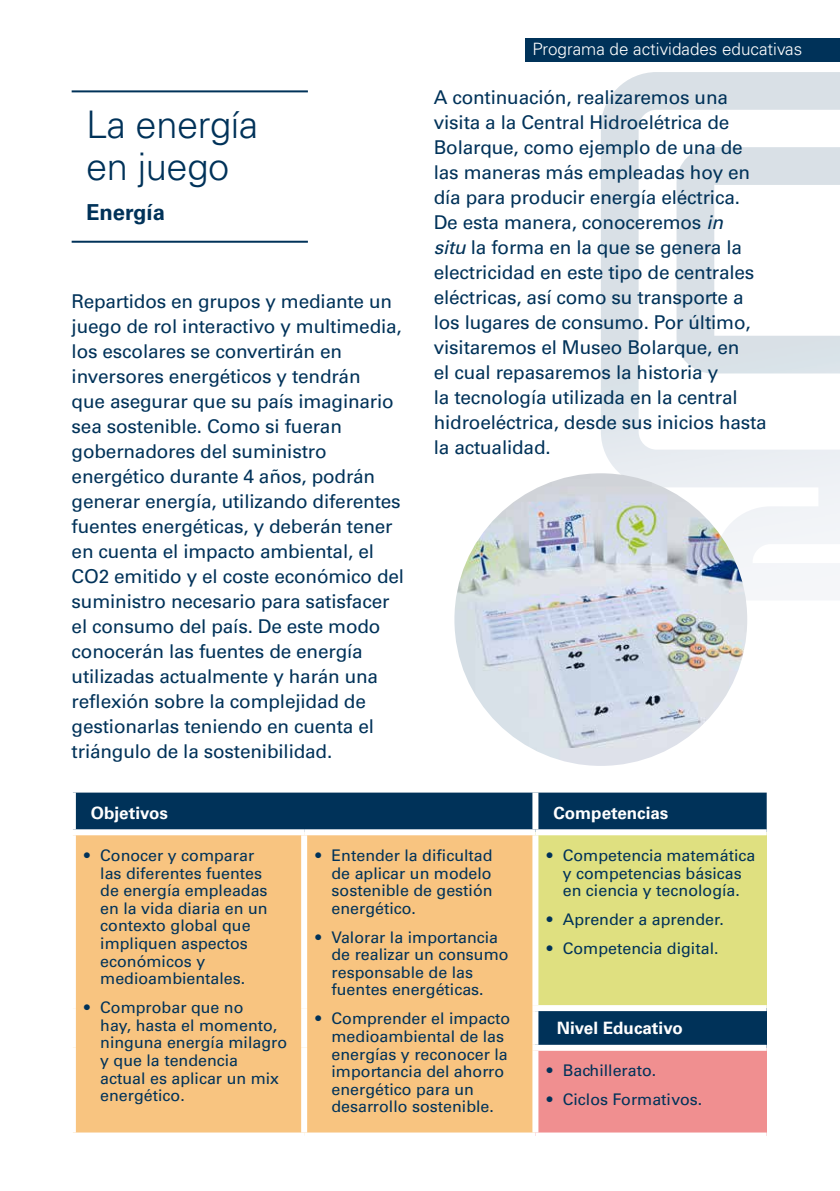
<style>
.page{position:relative;width:840px;height:1191px;background:#fff}
.page>*{position:absolute;margin:0;border:0;box-sizing:border-box;transform-origin:0 0}
.t1{font:300 38px/42px "Univers LT Std";letter-spacing:-.01em;color:#003259}
.t2{font:700 22px "Univers LT Std";color:#003259}
.t3{font:19px/25px "Univers LT Std";letter-spacing:-.01em;color:#003259}
.t4{font:700 17px "Univers LT Std";color:#fff}
.t5{font:300 17px "Univers LT Std";color:#fff}
.t6{font:16px/17.6px "Univers LT Std";color:#003259}
.s1{font-style:italic}
</style>
<div class="page">
<img style="left:601px;top:72px;width:238px;height:528px">
<hr style="left:72px;top:241px;width:236px;height:2px;background:#003259">
<hr style="left:72px;top:90px;width:236px;height:2px;background:#003259">
<div style="left:76px;top:792px;width:690px;height:37px;background:#003259"></div>
<div style="left:76px;top:835px;width:456px;height:297px;background:#f8c480"></div>
<div style="left:535px;top:832px;width:231px;height:176px;background:#dfe080"></div>
<div style="left:535px;top:1008px;width:231px;height:39px;background:#003259"></div>
<div style="left:535px;top:1047px;width:231px;height:88px;background:#f08f90"></div>
<div style="left:535px;top:1132px;width:231px;height:6px;background:#fff"></div>
<div style="left:532px;top:792px;width:6px;height:37px;background:#fff"></div>
<div style="left:301px;top:835px;width:6px;height:173px;background:#fff"></div>
<div style="left:301px;top:1008px;width:6px;height:39px;background:#fff"></div>
<div style="left:301px;top:1047px;width:6px;height:85px;background:#fff"></div>
<div style="left:532px;top:1050px;width:6px;height:82px;background:#fff"></div>
<div style="left:532px;top:1011px;width:6px;height:33px;background:#fff"></div>
<div style="left:532px;top:1044px;width:234px;height:6px;background:#fff"></div>
<div style="left:535px;top:829px;width:231px;height:6px;background:#fff"></div>
<div style="left:532px;top:835px;width:6px;height:170px;background:#fff"></div>
<div style="left:532px;top:1005px;width:234px;height:6px;background:#fff"></div>
<img style="left:454px;top:473px;width:292px;height:293px;border-radius:146px">
<div style="left:525px;top:38px;width:314px;height:24px;background:#003259"></div>
<h1 class="t1" style="left:86px;top:104px;width:173px">La energía en juego</h1>
<p class="t2" style="left:86px;top:199px;width:80px">Energía</p>
<p class="t3" style="left:72px;top:289px;width:334px">Repartidos en grupos y mediante un juego de rol interactivo y multimedia, los escolares se convertirán en inversores energéticos y tendrán<br>que asegurar que su país imaginario sea sostenible. Como si fueran gobernadores del suministro energético durante 4 años, podrán generar energía, utilizando diferentes fuentes energéticas, y deberán tener en cuenta el impacto ambiental, el CO2 emitido y el coste económico del suministro necesario para satisfacer el consumo del país. De este modo conocerán las fuentes de energía utilizadas actualmente y harán una reflexión sobre la complejidad de gestionarlas teniendo en cuenta el triángulo de la sostenibilidad.</p>
<p class="t5" style="left:532px;top:39px;width:271px">Programa de actividades educativas</p>
<p class="t3" style="left:433px;top:85px;width:334px">A continuación, realizaremos una visita a la Central Hidroelétrica de Bolarque, como ejemplo de una de las maneras más empleadas hoy en día para producir energía eléctrica.<br>De esta manera, conoceremos <span class="s1">in<br>situ</span> la forma en la que se genera la electricidad en este tipo de centrales eléctricas, así como su transporte a los lugares de consumo. Por último, visitaremos el Museo Bolarque, en<br>el cual repasaremos la historia y<br>la tecnología utilizada en la central hidroeléctrica, desde sus inicios hasta la actualidad.</p>
<p class="t4" style="left:91px;top:802px;width:79px">Objetivos</p>
<p class="t4" style="left:553px;top:802px;width:116px">Competencias</p>
<p class="t6" style="left:100px;top:846px;width:169px;text-indent:-16px">• Conocer y comparar las diferentes fuentes de energía empleadas en la vida diaria en un contexto global que impliquen aspectos económicos y medioambientales.</p>
<p class="t6" style="left:100px;top:998px;width:188px;text-indent:-16px">• Comprobar que no<br>hay, hasta el momento, ninguna energía milagro y que la tendencia actual es aplicar un mix energético.</p>
<p class="t6" style="left:546px;top:846px;width:210px;text-align:center">• Competencia matemática y competencias básicas<br>en ciencia y tecnología.</p>
<p class="t6" style="left:546px;top:910px;width:178px">• Aprender a aprender.</p>
<p class="t6" style="left:546px;top:939px;width:173px">• Competencia digital.</p>
<p class="t6" style="left:331px;top:846px;width:162px;text-align:justify;text-indent:-16px">• Entender la dificultad de aplicar un modelo sostenible de gestión energético.</p>
<p class="t6" style="left:331px;top:928px;width:178px;text-indent:-16px">• Valorar la importancia de realizar un consumo responsable de las fuentes energéticas.</p>
<p class="t6" style="left:331px;top:1010px;width:180px;text-indent:-16px">• Comprender el impacto medioambiental de las energías y reconocer la importancia del ahorro energético para un desarrollo sostenible.</p>
<p class="t4" style="left:556px;top:1018px;width:127px">Nivel Educativo</p>
<p class="t6" style="left:546px;top:1062px;width:111px">• Bachillerato.</p>
<p class="t6" style="left:546px;top:1091px;width:157px">• Ciclos Formativos.</p>
</div>
